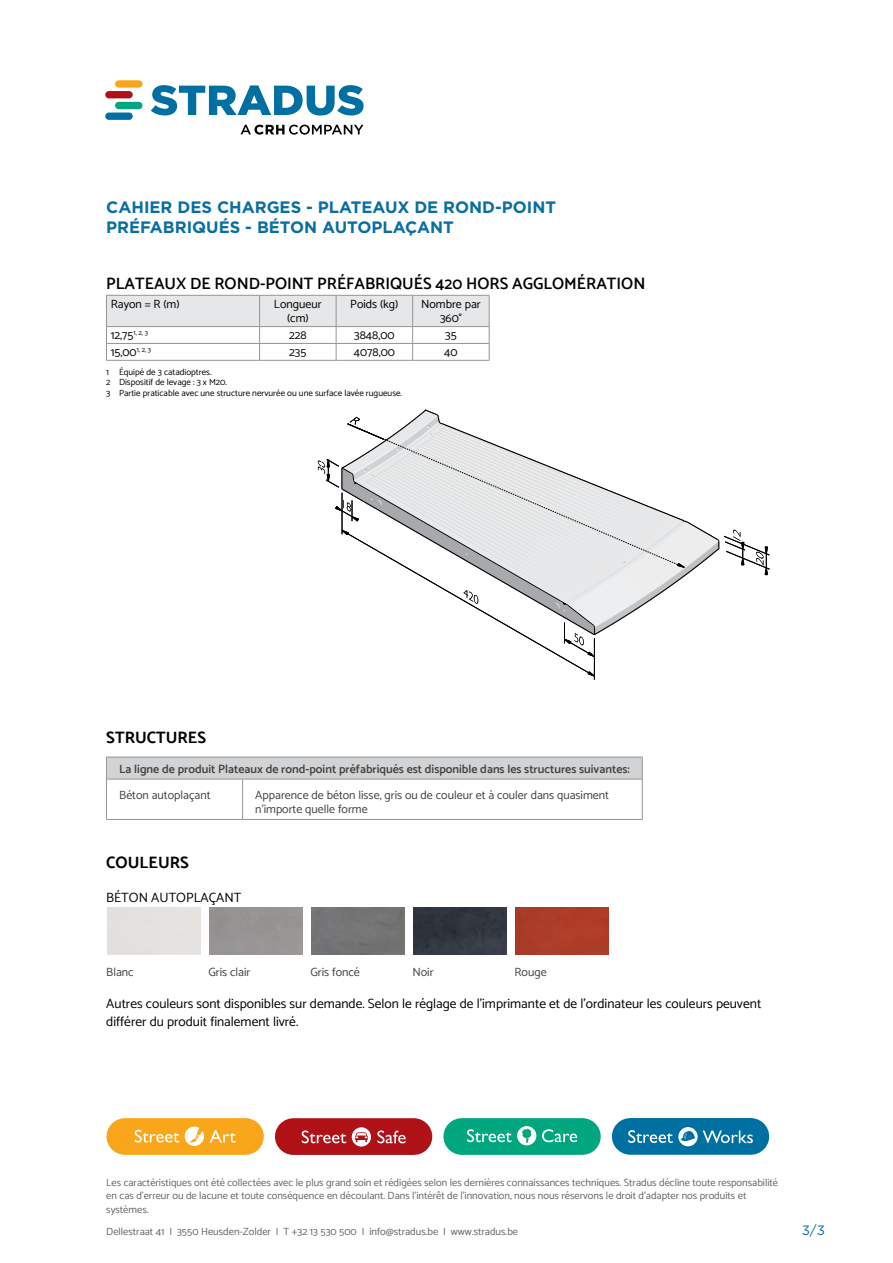
<style>
.page{position:relative;width:893px;height:1263px;background:#fff}
.page>*{position:absolute;margin:0;border:0;box-sizing:border-box;transform-origin:0 0}
.t1{font:700 16.5px/19.8px "Gotham";color:#096ea0}
.t2{font:600 16.5px "Catamaran";color:#000}
.t3{font:700 16.5px "Catamaran";color:#000}
.t4{font:13.5px/18px "Catamaran";color:#000}
.t5{font:13.5px "Gotham";color:#096ea0}
.t6{font:12px/14.4px "Catamaran";color:#414142}
.t7{font:12px/14.4px "Catamaran";color:#000;text-align:center}
.t8{font:600 12px "Catamaran";color:#414142}
.t9{font:10.5px/13.5px "Catamaran";color:#636466}
.t10{font:9px/10.8px "Catamaran";color:#000}
</style>
<div class="page">
<hr style="left:106px;top:360px;width:154px;height:1px;background:#939598">
<hr style="left:260px;top:360px;width:76px;height:1px;background:#939598">
<hr style="left:336px;top:360px;width:77px;height:1px;background:#939598">
<hr style="left:413px;top:360px;width:76px;height:1px;background:#939598">
<svg style="left:106px;top:295px;width:384px;height:65px"></svg>
<svg style="left:106px;top:757px;width:537px;height:62px"></svg>
<hr style="left:106px;top:779px;width:137px;height:1px;background:#939598">
<hr style="left:106px;top:819px;width:137px;height:1px;background:#939598">
<hr style="left:106px;top:779px;width:1px;height:40px;background:#939598">
<hr style="left:243px;top:779px;width:399px;height:1px;background:#939598">
<hr style="left:243px;top:819px;width:399px;height:1px;background:#939598">
<hr style="left:242px;top:779px;width:1px;height:40px;background:#939598">
<hr style="left:642px;top:779px;width:1px;height:40px;background:#939598">
<div style="left:311px;top:908px;width:94px;height:46px;background:#757375"></div>
<img style="left:413px;top:908px;width:94px;height:46px">
<div style="left:515px;top:908px;width:94px;height:46px;background:#ac3c28"></div>
<hr style="left:594px;top:638px;width:1px;height:42px;background:#000">
<svg style="left:318px;top:409px;width:452px;height:268px"></svg>
<div style="left:630px;top:1118px;width:121px;height:37px;background:#006fa1"></div>
<svg style="left:628px;top:1127px;width:125px;height:19px"></svg>
<div style="left:462px;top:1118px;width:120px;height:37px;background:#00a77e"></div>
<svg style="left:542px;top:1129px;width:35px;height:13px"></svg>
<svg style="left:467px;top:1126px;width:69px;height:19px"></svg>
<div style="left:293px;top:1118px;width:121px;height:37px;background:#b01116"></div>
<svg style="left:352px;top:1127px;width:19px;height:19px"></svg>
<svg style="left:377px;top:1130px;width:29px;height:13px"></svg>
<svg style="left:302px;top:1130px;width:44px;height:13px"></svg>
<div style="left:125px;top:1118px;width:120px;height:37px;background:#faa61a"></div>
<svg style="left:185px;top:1126px;width:19px;height:20px"></svg>
<svg style="left:135px;top:1130px;width:44px;height:12px"></svg>
<svg style="left:210px;top:1130px;width:26px;height:13px"></svg>
<svg style="left:151px;top:85px;width:213px;height:31px"></svg>
<div style="left:115px;top:80px;width:27px;height:8px;background:#faa61a;border-radius:4px"></div>
<div style="left:105px;top:91px;width:28px;height:7px;background:#b01116;border-radius:4px"></div>
<div style="left:105px;top:113px;width:28px;height:7px;background:#006fa1;border-radius:4px"></div>
<div style="left:115px;top:102px;width:27px;height:7px;background:#00a77e;border-radius:4px"></div>
<svg style="left:241px;top:125px;width:123px;height:10px"></svg>
<h1 class="t1" style="left:106px;top:197px;width:451px">CAHIER DES CHARGES - PLATEAUX DE ROND-POINT<br>PRÉFABRIQUÉS - BÉTON AUTOPLAÇANT</h1>
<h1 class="t2" style="left:106px;top:274px;width:541px">Plateaux de rond-point préfabriqués 420 hors agglomération</h1>
<p class="t7" style="left:111px;top:296px;width:70px">Rayon = R (m)</p>
<p class="t7" style="left:274px;top:296px;width:49px">Longueur (cm)</p>
<p class="t7" style="left:350px;top:296px;width:50px">Poids (kg)</p>
<p class="t7" style="left:421px;top:296px;width:61px">Nombre par<br>360°</p>
<p class="t7" style="left:111px;top:328px;width:39px">12,75<sup>1,</sup> <sup>2,</sup> <sup>3</sup></p>
<p class="t7" style="left:289px;top:328px;width:19px">228</p>
<p class="t7" style="left:354px;top:328px;width:42px">3848,00</p>
<p class="t7" style="left:445px;top:328px;width:13px">35</p>
<p class="t7" style="left:111px;top:344px;width:42px">15,00<sup>1,</sup> <sup>2,</sup> <sup>3</sup></p>
<p class="t7" style="left:289px;top:344px;width:19px">235</p>
<p class="t7" style="left:354px;top:344px;width:43px">4078,00</p>
<p class="t7" style="left:444px;top:344px;width:15px">40</p>
<p class="t10" style="left:106px;top:366px;width:297px">1 Équipé de 3 catadioptres.<br>2 Dispositif de levage : 3 x M20.<br>3 Partie praticable avec une structure nervurée ou une surface lavée rugueuse.</p>
<h1 class="t3" style="left:106px;top:728px;width:101px">STRUCTURES</h1>
<p class="t8" style="left:119px;top:761px;width:512px">La ligne de produit Plateaux de rond-point préfabriqués est disponible dans les structures suivantes:</p>
<p class="t6" style="left:119px;top:787px;width:93px">Béton autoplaçant</p>
<p class="t6" style="left:255px;top:787px;width:355px">Apparence de béton lisse, gris ou de couleur et à couler dans quasiment n’importe quelle forme</p>
<h1 class="t3" style="left:106px;top:852px;width:84px">COULEURS</h1>
<p class="t4" style="left:106px;top:888px;width:17px">Béton</p>
<p class="t4" style="left:151px;top:888px;width:10px">autopla</p>
<p class="t4" style="left:209px;top:888px;width:17px">çant</p>
<p class="t6" style="left:106px;top:965px;width:29px">Blanc</p>
<p class="t6" style="left:208px;top:965px;width:44px">Gris clair</p>
<p class="t6" style="left:310px;top:965px;width:51px">Gris foncé</p>
<p class="t6" style="left:412px;top:965px;width:23px">Noir</p>
<p class="t6" style="left:514px;top:965px;width:34px">Rouge</p>
<p class="t4" style="left:106px;top:994px;width:656px">Autres couleurs sont disponibles sur demande. Selon le réglage de l’imprimante et de l’ordinateur les couleurs peuvent différer du produit finalement livré.</p>
<p class="t9" style="left:106px;top:1175px;width:673px">Les caractéristiques ont été collectées avec le plus grand soin et rédigées selon les dernières connaissances techniques. Stradus décline toute responsabilité en cas d’erreur ou de lacune et toute conséquence en découlant. Dans l’intérêt de l’innovation, nous nous réservons le droit d’adapter nos produits et systèmes.</p>
<p class="t9" style="left:106px;top:1224px;width:413px">Dellestraat 41 I 3550 Heusden-Zolder I T +32 13 530 500 I info@stradus.be I www.stradus.be</p>
<p class="t5" style="left:810px;top:1221px;width:16px">/3</p>
</div>
